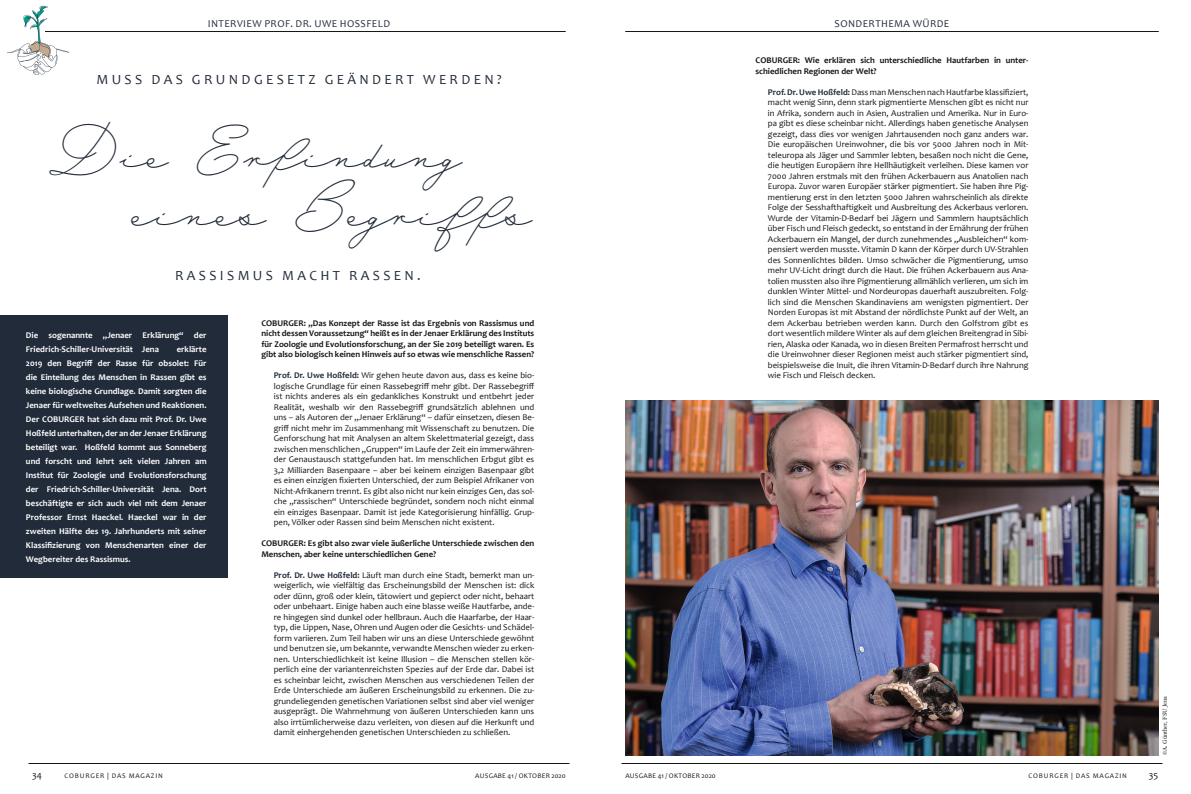
<style>
.page{position:relative;width:1191px;height:794px;background:#fff}
.page>*{position:absolute;margin:0;border:0;box-sizing:border-box;transform-origin:0 0}
.t1{font:42.52px/58.7px "Mina";color:#212b39}
.t2{font:14px "Candara";letter-spacing:.24em;color:#212b39}
.t3{font:10.5px "Candara";letter-spacing:.04em;color:#212b39}
.t4{font:9.62px "Candara";color:#151616}
.t5{font:8.75px/10.5px "Candara";color:#151616;text-align:justify}
.t6{font:700 8.75px/14px "Candara";color:#fff}
.t7{font:700 8.75px/10.5px "Candara";color:#151616}
.t8{font:7px "Candara";letter-spacing:.04em;color:#151616}
.t9{font:7px "Candara";letter-spacing:.12em;color:#151616}
.t10{font:6.12px "Adobe Text Pro";color:#151616}
.s1{font-weight:700;color:#212b39}
</style>
<div class="page">
<hr style="left:29px;top:763px;width:540px;height:1px;background:#151616">
<hr style="left:32px;top:31px;width:534px;height:1px;background:#151616">
<hr style="left:621px;top:763px;width:541px;height:1px;background:#151616">
<hr style="left:625px;top:31px;width:533px;height:1px;background:#151616">
<svg style="left:7px;top:6px;width:62px;height:69px"></svg>
<div style="left:0;top:315px;width:228px;height:263px;background:#212b39"></div>
<img style="left:625px;top:400px;width:533px;height:355px">
<p class="t3" style="left:208px;top:17px;width:184px">INTERVIEW PROF. DR. UWE HOSSFELD</p>
<p class="t3" style="left:834px;top:17px;width:116px">SONDERTHEMA WÜRDE</p>
<h2 class="t2" style="left:96px;top:70px;width:407px">MUSS DAS GRUNDGESETZ GEÄNDERT WERDEN?</h2>
<h1 class="t1" style="left:132px;top:122px;width:402px;text-indent:-83px">Die Erfindung eines Begriffs</h1>
<h2 class="t2" style="left:175px;top:266px;width:247px">RASSISMUS MACHT RASSEN.</h2>
<p class="t6" style="left:26px;top:328px;width:182px">Die sogenannte „Jenaer Erklärung“ der<br>Friedrich-Schiller-Universität Jena</p>
<p class="t6" style="left:26px;top:342px;width:182px;text-align:justify;text-indent:151px">erklärte 2019 den Begriff der Rasse für obsolet: Für die Einteilung des Menschen in Rassen gibt es keine biologische Grundlage. Damit sorgten die Jenaer für weltweites Aufsehen und Reaktionen.<br>Der COBURGER hat sich dazu mit Prof. Dr. Uwe Hoßfeld unterhalten, der an der Jenaer Erklärung beteiligt war. Hoßfeld kommt aus Sonneberg und forscht und lehrt seit vielen Jahren am Institut für Zoologie und Evolutionsforschung der Friedrich-Schiller-Universität Jena. Dort beschäftigte er sich auch viel mit dem Jenaer Professor Ernst Haeckel. Haeckel war in der zweiten Hälfte des 19. Jahrhunderts mit seiner Klassifizierung von Menschenarten einer der Wegbereiter des Rassismus.</p>
<p class="t7" style="left:261px;top:317px;width:274px;text-align:justify">COBURGER: „Das Konzept der Rasse ist das Ergebnis von Rassismus und nicht dessen Voraussetzung“ heißt es in der Jenaer Erklärung des Instituts für Zoologie und Evolutionsforschung, an der Sie 2019 beteiligt waren. Es gibt also biologisch keinen Hinweis auf so etwas wie menschliche Rassen?</p>
<p class="t5" style="left:274px;top:370px;width:262px"><span class="s1">Prof. Dr. Uwe Hoßfeld:</span> Wir gehen heute davon aus, dass es keine bio&shy;logische Grundlage für einen Rassebegriff mehr gibt. Der Rassebegriff ist nichts anderes als ein gedankliches Konstrukt und entbehrt jeder Realität, weshalb wir den Rassebegriff grundsätzlich ablehnen und uns – als Autoren der „Jenaer Erklärung“ – dafür einsetzen, diesen Be&shy;griff nicht mehr im Zusammenhang mit Wissenschaft zu benutzen. Die Genforschung hat mit Analysen an altem Skelettmaterial gezeigt, dass zwischen menschlichen „Gruppen“ im Laufe der Zeit ein immerwähren&shy;der Genaustausch stattgefunden hat. Im menschlichen Erbgut gibt es 3,2 Milliarden Basenpaare – aber bei keinem einzigen Basenpaar gibt es einen einzigen fixierten Unterschied, der zum Beispiel Afrikaner von Nicht-Afrikanern trennt. Es gibt also nicht nur kein einziges Gen, das sol&shy;che „rassischen“ Unterschiede begründet, sondern noch nicht einmal ein einziges Basenpaar. Damit ist jede Kategorisierung hinfällig. Grup&shy;pen, Völker oder Rassen sind beim Menschen nicht existent.</p>
<p class="t7" style="left:261px;top:538px;width:274px">COBURGER: Es gibt also zwar viele äußerliche Unterschiede zwischen den<br>Menschen, aber keine unterschiedlichen Gene?</p>
<p class="t5" style="left:274px;top:569px;width:262px"><span class="s1">Prof. Dr. Uwe Hoßfeld:</span> Läuft man durch eine Stadt, bemerkt man un&shy;weigerlich, wie vielfältig das Erscheinungsbild der Menschen ist: dick oder dünn, groß oder klein, tätowiert und gepierct oder nicht, behaart oder unbehaart. Einige haben auch eine blasse weiße Hautfarbe, ande&shy;re hingegen sind dunkel oder hellbraun. Auch die Haarfarbe, der Haar&shy;typ, die Lippen, Nase, Ohren und Augen oder die Gesichts- und Schädel&shy;form variieren. Zum Teil haben wir uns an diese Unterschiede gewöhnt und benutzen sie, um bekannte, verwandte Menschen wieder zu erken&shy;nen. Unterschiedlichkeit ist keine Illusion – die Menschen stellen kör&shy;perlich eine der variantenreichsten Spezies auf der Erde dar. Dabei ist es scheinbar leicht, zwischen Menschen aus verschiedenen Teilen der Erde Unterschiede am äußeren Erscheinungsbild zu erkennen. Die zu&shy;grundeliegenden genetischen Variationen selbst sind aber viel weniger ausgeprägt. Die Wahrnehmung von äußeren Unterschieden kann uns also irrtümlicherweise dazu verleiten, von diesen auf die Herkunft und damit einhergehenden genetischen Unterschieden zu schließen.</p>
<p class="t7" style="left:755px;top:55px;width:274px">COBURGER: Wie erklären sich unterschiedliche Hautfarben in unter&shy;schiedlichen Regionen der Welt?</p>
<p class="t5" style="left:768px;top:86px;width:262px"><span class="s1">Prof. Dr. Uwe Hoßfeld:</span> Dass man Menschen nach Hautfarbe klassifiziert, macht wenig Sinn, denn stark pigmentierte Menschen gibt es nicht nur in Afrika, sondern auch in Asien, Australien und Amerika. Nur in Euro&shy;pa gibt es diese scheinbar nicht. Allerdings haben genetische Analysen gezeigt, dass dies vor wenigen Jahrtausenden noch ganz anders war.<br>Die europäischen Ureinwohner, die bis vor 5000 Jahren noch in Mit&shy;teleuropa als Jäger und Sammler lebten, besaßen noch nicht die Gene, die heutigen Europäern ihre Hellhäutigkeit verleihen. Diese kamen vor 7000 Jahren erstmals mit den frühen Ackerbauern aus Anatolien nach Europa. Zuvor waren Europäer stärker pigmentiert. Sie haben ihre Pig&shy;mentierung erst in den letzten 5000 Jahren wahrscheinlich als direkte Folge der Sesshafthaftigkeit und Ausbreitung des Ackerbaus verloren.<br>Wurde der Vitamin-D-Bedarf bei Jägern und Sammlern hauptsächlich über Fisch und Fleisch gedeckt, so entstand in der Ernährung der frühen Ackerbauern ein Mangel, der durch zunehmendes „Ausbleichen“ kom&shy;pensiert werden musste. Vitamin D kann der Körper durch UV-Strahlen des Sonnenlichtes bilden. Umso schwächer die Pigmentierung, umso mehr UV-Licht dringt durch die Haut. Die frühen Ackerbauern aus Ana&shy;tolien mussten also ihre Pigmentierung allmählich verlieren, um sich im dunklen Winter Mittel- und Nordeuropas dauerhaft auszubreiten. Folg&shy;lich sind die Menschen Skandinaviens am wenigsten pigmentiert. Der Norden Europas ist mit Abstand der nördlichste Punkt auf der Welt, an dem Ackerbau betrieben werden kann. Durch den Golfstrom gibt es dort wesentlich mildere Winter als auf dem gleichen Breitengrad in Sibi&shy;rien, Alaska oder Kanada, wo in diesen Breiten Permafrost herrscht und die Ureinwohner dieser Regionen meist auch stärker pigmentiert sind, beispielsweise die Inuit, die ihren Vitamin-D-Bedarf durch ihre Nahrung wie Fisch und Fleisch decken.</p>
<p class="t10" style="left:1161px;top:755px;width:61px;rotate:-90deg">©A. Günther, FSU Jena</p>
<p class="t4" style="left:32px;top:769px;width:11px">34</p>
<p class="t9" style="left:64px;top:771px;width:100px">COBURGER | DAS MAGAZIN</p>
<p class="t8" style="left:475px;top:771px;width:92px">AUSGABE 41 / OKTOBER 2020</p>
<p class="t8" style="left:625px;top:771px;width:92px">AUSGABE 41 / OKTOBER 2020</p>
<p class="t9" style="left:1028px;top:771px;width:100px">COBURGER | DAS MAGAZIN</p>
<p class="t4" style="left:1149px;top:769px;width:11px">35</p>
</div>
